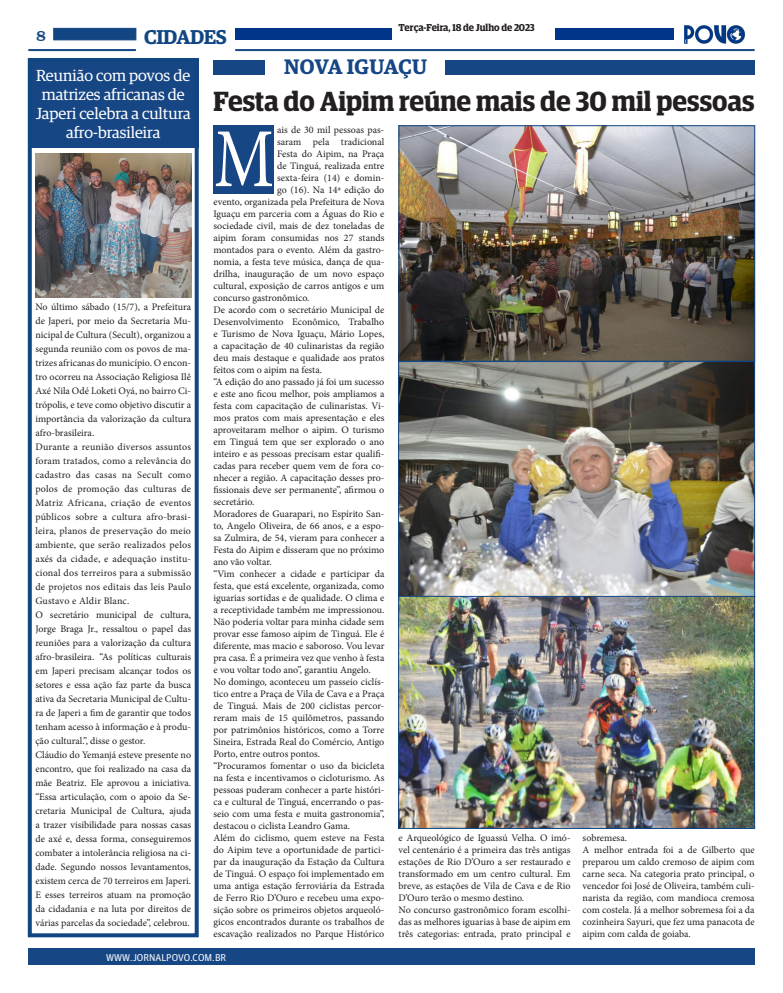
<style>
.page{position:relative;width:783px;height:993px;background:#fff}
.page>*{position:absolute;margin:0;border:0;box-sizing:border-box;transform-origin:0 0}
.t1{font:83.8px "Minion Pro";color:#fff;scale:.8 1}
.t2{font:600 27.7px "Guardian Egyptian Display";color:#231f20}
.t3{font:600 21px "Guardian Egyptian";color:#174685}
.t4{font:600 20px "Guardian Egyptian";letter-spacing:-.02em;color:#114683}
.t5{font:16px/19.2px "Guardian Egyptian";color:#fff;text-align:center}
.t6{font:16px "Clarendon BT";color:#174685}
.t7{font:10px/12px "Minion Pro";color:#231f20;text-align:justify}
.t8{font:600 10px "Guardian Egyptian Display";letter-spacing:-.005em;color:#231f20}
.t9{font:10px "Guardian Agate Sans G1 D Regular";color:#fff}
</style>
<div class="page">
<div style="left:28px;top:947px;width:726px;height:17px;background:#174685"></div>
<img style="left:684px;top:25px;width:62px;height:19px">
<div style="left:53px;top:28px;width:83px;height:12px;background:#114683;border:1px solid #114683"></div>
<hr style="left:28px;top:49px;width:108px;height:2px;background:#114683">
<div style="left:235px;top:28px;width:156px;height:12px;background:#003589"></div>
<hr style="left:235px;top:49px;width:519px;height:2px;background:#174685">
<div style="left:555px;top:28px;width:119px;height:12px;background:#003589"></div>
<div style="left:28px;top:58px;width:171px;height:89px;background:#174685"></div>
<div style="left:28px;top:58px;width:171px;height:878px;border:4px solid #114683"></div>
<img style="left:35px;top:153px;width:156px;height:144px">
<div style="left:445px;top:60px;width:309px;height:14px;background:#174685"></div>
<div style="left:213px;top:60px;width:52px;height:14px;background:#174685"></div>
<img style="left:400px;top:127px;width:353px;height:699px">
<div style="left:398px;top:125px;width:357px;height:236px;border:1px solid #114683"></div>
<div style="left:213px;top:125px;width:61px;height:68px;background:#174685"></div>
<div style="left:398px;top:595px;width:357px;height:233px;border:1px solid #114683"></div>
<p class="t8" style="left:398px;top:22px;width:138px">Terça-Feira, 18 de Julho de 2023</p>
<h3 class="t4" style="left:144px;top:22px;width:84px">CIDADES</h3>
<p class="t5" style="left:36px;top:64px;width:156px">Reunião com povos de matrizes africanas de<br>Japeri celebra a cultura afro-brasileira</p>
<p class="t3" style="left:284px;top:52px;width:144px">NOVA IGUAÇU</p>
<h3 class="t6" style="left:36px;top:25px;width:11px">8</h3>
<p class="t2" style="left:213px;top:86px;width:542px">Festa do Aipim reúne mais de 30 mil pessoas</p>
<p class="t7" style="left:277px;top:123px;width:109px">ais de 30 mil pessoas pas-</p>
<p class="t7" style="left:277px;top:135px;width:109px">saram pela tradicional</p>
<p class="t7" style="left:277px;top:147px;width:109px">Festa do Aipim, na Praça</p>
<p class="t7" style="left:277px;top:159px;width:109px">de Tinguá, realizada entre</p>
<p class="t7" style="left:277px;top:171px;width:109px">sexta-feira (14) e domin-</p>
<p class="t7" style="left:277px;top:183px;width:109px">go (16). Na 14ª edição do</p>
<p class="t7" style="left:213px;top:195px;width:172px">evento, organizada pela Prefeitura de Nova</p>
<p class="t7" style="left:213px;top:207px;width:172px">Iguaçu em parceria com a Águas do Rio e</p>
<p class="t7" style="left:213px;top:219px;width:172px">sociedade civil, mais de dez toneladas de</p>
<p class="t7" style="left:213px;top:231px;width:172px">aipim foram consumidas nos 27 stands</p>
<p class="t7" style="left:213px;top:243px;width:172px">montados para o evento. Além da gastro-</p>
<p class="t7" style="left:213px;top:255px;width:172px">nomia, a festa teve música, dança de qua-</p>
<p class="t7" style="left:213px;top:267px;width:172px">drilha, inauguração de um novo espaço</p>
<p class="t7" style="left:213px;top:279px;width:172px">cultural, exposição de carros antigos e um</p>
<p class="t7" style="left:213px;top:291px;width:97px">concurso gastronômico.</p>
<p class="t7" style="left:213px;top:303px;width:172px">De acordo com o secretário Municipal de Desenvolvimento Econômico, Trabalho e Turismo de Nova Iguaçu, Mário Lopes, a capacitação de 40 culinaristas da região deu mais destaque e qualidade aos pratos feitos com o aipim na festa.</p>
<p class="t7" style="left:213px;top:375px;width:172px">“A edição do ano passado já foi um sucesso e este ano ficou melhor, pois ampliamos a festa com capacitação de culinaristas. Vi&shy;mos pratos com mais apresentação e eles aproveitaram melhor o aipim. O turismo em Tinguá tem que ser explorado o ano inteiro e as pessoas precisam estar qualifi&shy;cadas para receber quem vem de fora co&shy;nhecer a região. A capacitação desses pro&shy;fissionais deve ser permanente”, afirmou o secretário.</p>
<p class="t7" style="left:213px;top:507px;width:172px">Moradores de Guarapari, no Espírito San&shy;to, Angelo Oliveira, de 66 anos, e a espo&shy;sa Zulmira, de 54, vieram para conhecer a Festa do Aipim e disseram que no próximo ano vão voltar.</p>
<p class="t7" style="left:213px;top:567px;width:172px">“Vim conhecer a cidade e participar da festa, que está excelente, organizada, como iguarias sortidas e de qualidade. O clima e a receptividade também me impressionou.<br>Não poderia voltar para minha cidade sem provar esse famoso aipim de Tinguá. Ele é diferente, mas macio e saboroso. Vou levar pra casa. É a primeira vez que venho à festa e vou voltar todo ano”, garantiu Angelo.</p>
<p class="t7" style="left:213px;top:675px;width:172px">No domingo, aconteceu um passeio ciclís&shy;tico entre a Praça de Vila de Cava e a Praça de Tinguá. Mais de 200 ciclistas percor&shy;reram mais de 15 quilômetros, passando por patrimônios históricos, como a Torre Sineira, Estrada Real do Comércio, Antigo Porto, entre outros pontos.</p>
<p class="t7" style="left:213px;top:759px;width:172px">“Procuramos fomentar o uso da bicicleta na festa e incentivamos o cicloturismo. As pessoas puderam conhecer a parte históri&shy;ca e cultural de Tinguá, encerrando o pas&shy;seio com uma festa e muita gastronomia”, destacou o ciclista Leandro Gama.</p>
<p class="t7" style="left:213px;top:831px;width:172px">Além do ciclismo, quem esteve na Festa do Aipim teve a oportunidade de partici&shy;par da inauguração da Estação da Cultura de Tinguá. O espaço foi implementado em uma antiga estação ferroviária da Estrada de Ferro Rio D’Ouro e recebeu uma expo&shy;sição sobre os primeiros objetos arqueoló&shy;gicos encontrados durante os trabalhos de escavação realizados no Parque Histórico</p>
<p class="t1" style="left:214px;top:103px;width:76px">M</p>
<p class="t7" style="left:35px;top:299px;width:157px;line-height:14px">No último sábado (15/7), a Prefeitura de Japeri, por meio da Secretaria Mu&shy;nicipal de Cultura (Secult), organizou a segunda reunião com os povos de ma&shy;trizes africanas do município. O encon&shy;tro ocorreu na Associação Religiosa Ilê Axé Nila Odé Loketi Oyá, no bairro Ci&shy;trópolis, e teve como objetivo discutir a importância da valorização da cultura afro-brasileira.</p>
<p class="t7" style="left:35px;top:439px;width:157px;line-height:14px">Durante a reunião diversos assuntos foram tratados, como a relevância do cadastro das casas na Secult como polos de promoção das culturas de Matriz Africana, criação de eventos públicos sobre a cultura afro-brasi&shy;leira, planos de preservação do meio ambiente, que serão realizados pelos axés da cidade, e adequação institu&shy;cional dos terreiros para a submissão de projetos nos editais das leis Paulo Gustavo e Aldir Blanc.</p>
<p class="t7" style="left:35px;top:607px;width:157px;line-height:14px">O secretário municipal de cultura, Jorge Braga Jr., ressaltou o papel das reuniões para a valorização da cultura afro-brasileira. “As políticas culturais em Japeri precisam alcançar todos os setores e essa ação faz parte da busca ativa da Secretaria Municipal de Cultu&shy;ra de Japeri a fim de garantir que todos tenham acesso à informação e à produ&shy;ção cultural.”, disse o gestor.</p>
<p class="t7" style="left:35px;top:747px;width:157px;line-height:14px">Cláudio do Yemanjá esteve presente no encontro, que foi realizado na casa da mãe Beatriz. Ele aprovou a iniciativa. “Essa articulação, com o apoio da Se&shy;cretaria Municipal de Cultura, ajuda a trazer visibilidade para nossas casas de axé e, dessa forma, conseguiremos combater a intolerância religiosa na ci&shy;dade. Segundo nossos levantamentos, existem cerca de 70 terreiros em Japeri.<br>E esses terreiros atuam na promoção da cidadania e na luta por direitos de várias parcelas da sociedade”, celebrou.</p>
<p class="t7" style="left:398px;top:831px;width:173px">e Arqueológico de Iguassú Velha. O imó&shy;vel centenário é a primeira das três antigas estações de Rio D’Ouro a ser restaurado e transformado em um centro cultural. Em breve, as estações de Vila de Cava e de Rio D’Ouro terão o mesmo destino.</p>
<p class="t7" style="left:398px;top:903px;width:173px">No concurso gastronômico foram escolhi&shy;das as melhores iguarias à base de aipim em três categorias: entrada, prato principal e</p>
<p class="t7" style="left:582px;top:831px;width:46px">sobremesa.</p>
<p class="t7" style="left:582px;top:843px;width:173px">A melhor entrada foi a de Gilberto que preparou um caldo cremoso de aipim com carne seca. Na categoria prato principal, o vencedor foi José de Oliveira, também culi&shy;narista da região, com mandioca cremosa com costela. Já a melhor sobremesa foi a da cozinheira Sayuri, que fez uma panacota de aipim com calda de goiaba.</p>
<p class="t9" style="left:106px;top:949px;width:122px">WWW.JORNALPOVO.COM.BR</p>
</div>
